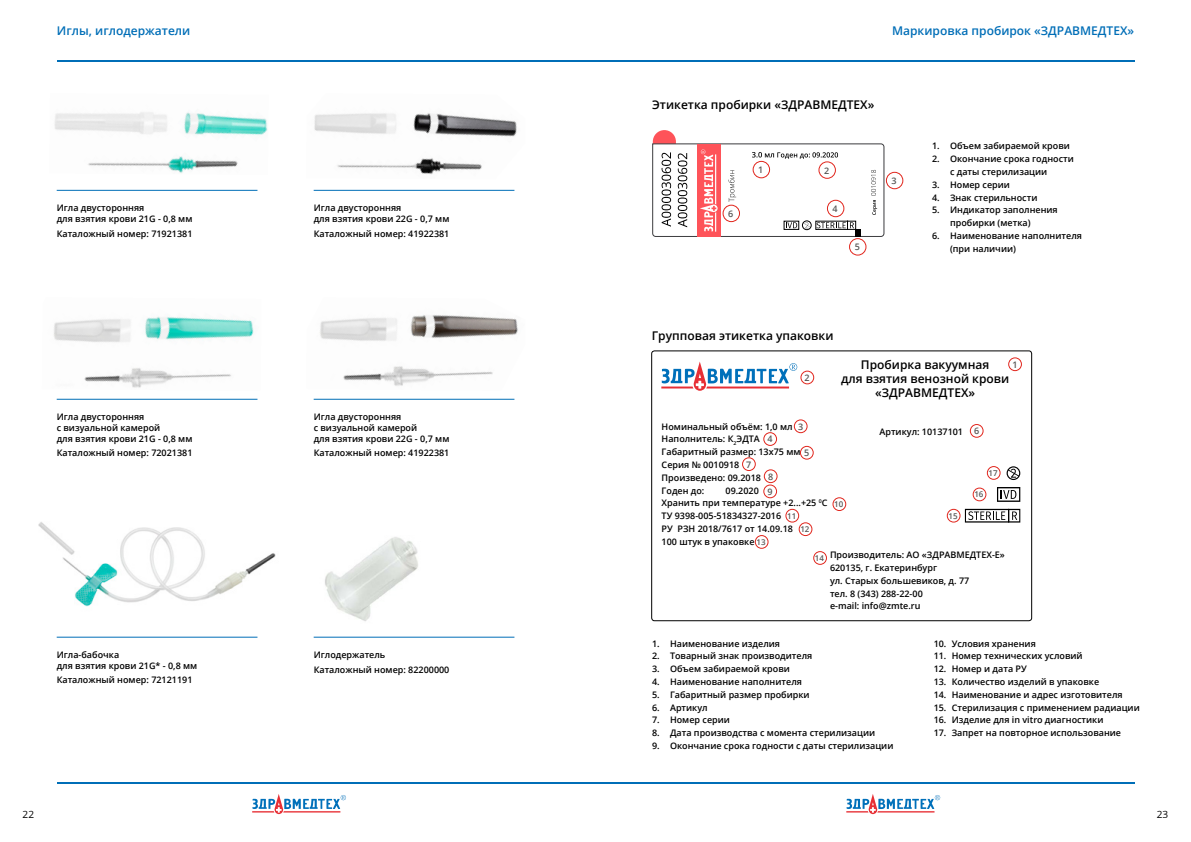
<style>
.page{position:relative;width:1191px;height:842px;background:#fff}
.page>*{position:absolute;margin:0;border:0;box-sizing:border-box;transform-origin:0 0}
.t1{font:600 12px/14.4px "Open Sans";color:#000;text-align:center}
.t2{font:600 12px "Open Sans";color:#006eb7}
.t3{font:10px "Open Sans";color:#000}
.t4{font:600 9px/12.8px "Open Sans";color:#000}
.t5{font:600 9px/15.2px "Open Sans";color:#575756}
.t6{font:600 8px "Open Sans";color:#575756}
</style>
<div class="page">
<svg style="left:252px;top:794px;width:94px;height:20px"></svg>
<svg style="left:846px;top:794px;width:94px;height:20px"></svg>
<img style="left:325px;top:537px;width:93px;height:84px">
<img style="left:38px;top:522px;width:238px;height:85px">
<img style="left:54px;top:112px;width:214px;height:61px">
<img style="left:53px;top:316px;width:201px;height:72px">
<img style="left:320px;top:315px;width:198px;height:71px">
<img style="left:314px;top:113px;width:203px;height:62px">
<hr style="left:57px;top:190px;width:200px;height:1px;background:#006eb7">
<hr style="left:57px;top:399px;width:200px;height:1px;background:#006eb7">
<hr style="left:314px;top:190px;width:200px;height:1px;background:#006eb7">
<hr style="left:314px;top:399px;width:200px;height:1px;background:#006eb7">
<hr style="left:314px;top:637px;width:200px;height:1px;background:#006eb7">
<hr style="left:57px;top:637px;width:200px;height:1px;background:#006eb7">
<svg style="left:652px;top:130px;width:232px;height:107px"></svg>
<div style="left:753px;top:161px;width:17px;height:17px;border:1px solid #e1261d;border-radius:50%"></div>
<div style="left:1008px;top:358px;width:13px;height:13px;border:1px solid #e1261d;border-radius:50%"></div>
<div style="left:800px;top:371px;width:14px;height:13px;border:1px solid #e1261d;border-radius:50%"></div>
<div style="left:794px;top:420px;width:13px;height:13px;border:1px solid #e1261d;border-radius:50%"></div>
<div style="left:763px;top:432px;width:14px;height:14px;border:1px solid #e1261d;border-radius:50%"></div>
<div style="left:800px;top:446px;width:13px;height:13px;border:1px solid #e1261d;border-radius:50%"></div>
<div style="left:742px;top:457px;width:13px;height:14px;border:1px solid #e1261d;border-radius:50%"></div>
<div style="left:764px;top:470px;width:13px;height:13px;border:1px solid #e1261d;border-radius:50%"></div>
<div style="left:763px;top:485px;width:14px;height:13px;border:1px solid #e1261d;border-radius:50%"></div>
<div style="left:832px;top:497px;width:14px;height:14px;border:1px solid #e1261d;border-radius:50%"></div>
<div style="left:785px;top:509px;width:14px;height:13px;border:1px solid #e1261d;border-radius:50%"></div>
<div style="left:799px;top:523px;width:13px;height:13px;border:1px solid #e1261d;border-radius:50%"></div>
<div style="left:755px;top:535px;width:13px;height:13px;border:1px solid #e1261d;border-radius:50%"></div>
<div style="left:813px;top:551px;width:13px;height:14px;border:1px solid #e1261d;border-radius:50%"></div>
<div style="left:947px;top:509px;width:13px;height:13px;border:1px solid #e1261d;border-radius:50%"></div>
<div style="left:973px;top:488px;width:13px;height:13px;border:1px solid #e1261d;border-radius:50%"></div>
<div style="left:987px;top:466px;width:13px;height:14px;border:1px solid #e1261d;border-radius:50%"></div>
<div style="left:970px;top:424px;width:13px;height:13px;border:1px solid #e1261d;border-radius:50%"></div>
<div style="left:723px;top:205px;width:16px;height:17px;border:1px solid #e1261d;border-radius:50%"></div>
<div style="left:827px;top:200px;width:17px;height:17px;border:1px solid #e1261d;border-radius:50%"></div>
<div style="left:849px;top:238px;width:17px;height:17px;border:1px solid #e1261d;border-radius:50%"></div>
<div style="left:818px;top:162px;width:17px;height:17px;border:1px solid #e1261d;border-radius:50%"></div>
<div style="left:886px;top:172px;width:17px;height:17px;border:1px solid #e1261d;border-radius:50%"></div>
<svg style="left:661px;top:362px;width:136px;height:29px"></svg>
<svg style="left:1006px;top:466px;width:14px;height:14px"></svg>
<svg style="left:997px;top:487px;width:23px;height:15px"></svg>
<svg style="left:965px;top:509px;width:55px;height:14px"></svg>
<div style="left:651px;top:351px;width:380px;height:270px;border:1px solid #000;border-radius:3px"></div>
<hr style="left:57px;top:782px;width:1077px;height:1px;background:#006eb7">
<hr style="left:57px;top:61px;width:1077px;height:1px;background:#006eb7">
<h1 class="t2" style="left:57px;top:24px;width:135px">Иглы, иглодержатели</h1>
<h1 class="t2" style="left:892px;top:24px;width:244px">Маркировка пробирок «ЗДРАВМЕДТЕХ»</h1>
<h1 class="t1" style="left:652px;top:98px;width:224px">Этикетка пробирки «ЗДРАВМЕДТЕХ»</h1>
<p class="t4" style="left:57px;top:202px;width:137px;line-height:10.8px">Игла двусторонняя<br>для взятия крови 21G - 0,8 мм</p>
<p class="t4" style="left:57px;top:227px;width:137px">Каталожный номер: 71921381</p>
<p class="t4" style="left:314px;top:202px;width:137px;line-height:10.8px">Игла двусторонняя<br>для взятия крови 22G - 0,7 мм</p>
<p class="t4" style="left:314px;top:227px;width:137px">Каталожный номер: 41922381</p>
<p class="t5" style="left:728px;top:206px;width:7px">6</p>
<p class="t5" style="left:758px;top:162px;width:7px">1</p>
<p class="t5" style="left:824px;top:163px;width:7px">2</p>
<p class="t5" style="left:832px;top:201px;width:7px">4</p>
<p class="t5" style="left:854px;top:240px;width:7px">5</p>
<p class="t5" style="left:891px;top:173px;width:7px">3</p>
<p class="t4" style="left:932px;top:140px;width:139px">1. Объем забираемой крови</p>
<p class="t4" style="left:950px;top:153px;width:125px;text-indent:-18px">2. Окончание срока годности с даты стерилизации</p>
<p class="t4" style="left:932px;top:178px;width:79px">3. Номер серии</p>
<p class="t4" style="left:932px;top:191px;width:107px">4. Знак стерильности</p>
<p class="t4" style="left:950px;top:204px;width:109px;text-indent:-18px">5. Индикатор заполнения пробирки (метка)</p>
<p class="t4" style="left:950px;top:229px;width:133px;text-indent:-18px">6. Наименование наполнителя (при наличии)</p>
<h1 class="t1" style="left:652px;top:328px;width:183px">Групповая этикетка упаковки</h1>
<p class="t5" style="left:804px;top:370px;width:7px">2</p>
<h1 class="t1" style="left:841px;top:357px;width:170px">Пробирка вакуумная<br>для взятия венозной крови «ЗДРАВМЕДТЕХ»</h1>
<p class="t5" style="left:1012px;top:357px;width:7px">1</p>
<p class="t4" style="left:57px;top:411px;width:137px;line-height:10.8px">Игла двусторонняя<br>с визуальной камерой<br>для взятия крови 21G - 0,8 мм</p>
<p class="t4" style="left:57px;top:447px;width:137px">Каталожный номер: 72021381</p>
<p class="t4" style="left:314px;top:411px;width:137px;line-height:10.8px">Игла двусторонняя<br>с визуальной камерой<br>для взятия крови 22G - 0,7 мм</p>
<p class="t4" style="left:314px;top:447px;width:137px">Каталожный номер: 41922381</p>
<p class="t4" style="left:661px;top:420px;width:140px">Номинальный объём: 1,0 мл<br>Наполнитель: К<sub>2</sub>ЭДТА<br>Габаритный размер: 13х75 мм<br>Серия № 0010918<br>Произведено: 09.2018<br>Годен до:</p>
<p class="t5" style="left:798px;top:419px;width:7px">3</p>
<p class="t5" style="left:767px;top:432px;width:7px">4</p>
<p class="t5" style="left:804px;top:445px;width:7px">5</p>
<p class="t5" style="left:746px;top:457px;width:7px">7</p>
<p class="t5" style="left:767px;top:469px;width:7px">8<br>9</p>
<p class="t4" style="left:661px;top:484px;width:167px;text-indent:64px">09.2020<br>Хранить при температуре +2...+25 <sup>0</sup>С<br>ТУ 9398-005-51834327-2016<br>РУ РЗН 2018/7617 от 14.09.18<br>100 штук в упаковке</p>
<p class="t6" style="left:834px;top:500px;width:11px">10</p>
<p class="t6" style="left:787px;top:511px;width:11px">11</p>
<p class="t6" style="left:800px;top:525px;width:11px">12</p>
<p class="t6" style="left:756px;top:537px;width:11px">13</p>
<p class="t4" style="left:879px;top:426px;width:85px">Артикул: 10137101</p>
<p class="t5" style="left:974px;top:424px;width:7px">6</p>
<p class="t6" style="left:948px;top:511px;width:11px">15</p>
<p class="t6" style="left:988px;top:468px;width:11px">17</p>
<p class="t6" style="left:974px;top:490px;width:11px">16</p>
<p class="t4" style="left:830px;top:549px;width:176px">Производитель: АО «ЗДРАВМЕДТЕХ-Е»<br>620135, г. Екатеринбург<br>ул. Старых большевиков, д. 77<br>тел. 8 (343) 288-22-00<br>e-mail: info@zmte.ru</p>
<p class="t6" style="left:815px;top:553px;width:11px">14</p>
<p class="t4" style="left:57px;top:649px;width:142px;line-height:10.8px">Игла-бабочка<br>для взятия крови 21G* - 0,8 мм</p>
<p class="t4" style="left:57px;top:674px;width:137px">Каталожный номер: 72121191</p>
<p class="t4" style="left:314px;top:647px;width:137px;line-height:14.8px">Иглодержатель<br>Каталожный номер: 82200000</p>
<p class="t4" style="left:652px;top:637px;width:130px">1. Наименование изделия</p>
<p class="t4" style="left:652px;top:650px;width:162px">2. Товарный знак производителя</p>
<p class="t4" style="left:652px;top:663px;width:139px">3. Объем забираемой крови</p>
<p class="t4" style="left:652px;top:675px;width:151px">4. Наименование наполнителя</p>
<p class="t4" style="left:652px;top:688px;width:159px">5. Габаритный размер пробирки</p>
<p class="t4" style="left:652px;top:701px;width:57px">6. Артикул</p>
<p class="t4" style="left:652px;top:714px;width:79px">7. Номер серии</p>
<p class="t4" style="left:652px;top:727px;width:225px">8. Дата производства с момента стерилизации</p>
<p class="t4" style="left:652px;top:739px;width:243px">9. Окончание срока годности с даты стерилизации</p>
<p class="t4" style="left:933px;top:637px;width:104px">10. Условия хранения</p>
<p class="t4" style="left:933px;top:650px;width:150px">11. Номер технических условий</p>
<p class="t4" style="left:933px;top:663px;width:95px">12. Номер и дата РУ</p>
<p class="t4" style="left:933px;top:675px;width:167px">13. Количество изделий в упаковке</p>
<p class="t4" style="left:933px;top:688px;width:190px">14. Наименование и адрес изготовителя</p>
<p class="t4" style="left:933px;top:701px;width:208px">15. Стерилизация с применением радиации</p>
<p class="t4" style="left:933px;top:714px;width:171px">16. Изделие для in vitro диагностики</p>
<p class="t4" style="left:933px;top:727px;width:189px">17. Запрет на повторное использование</p>
<p class="t3" style="left:23px;top:808px;width:13px">22</p>
<p class="t3" style="left:1156px;top:808px;width:13px">23</p>
</div>
